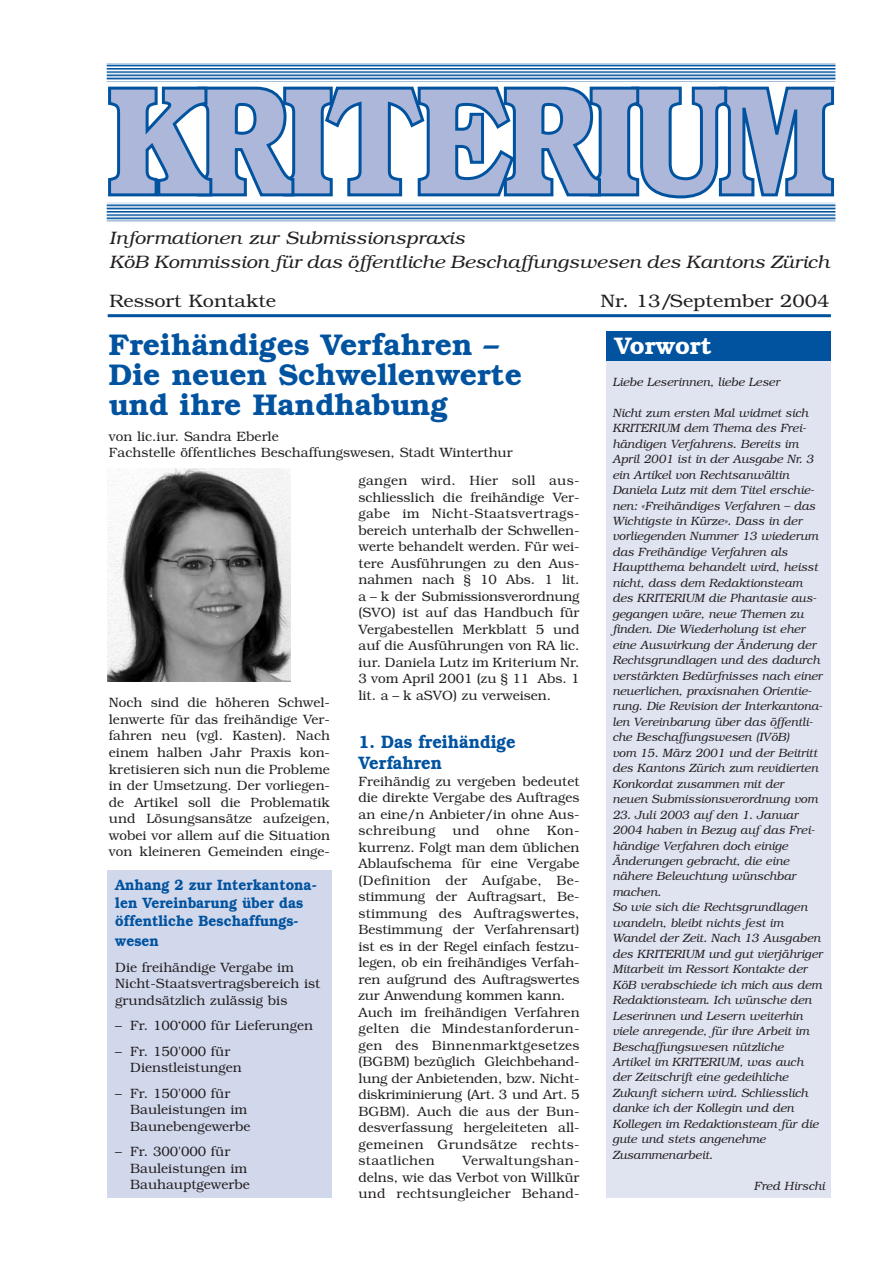
<style>
.page{position:relative;width:893px;height:1262px;background:#fff}
.page>*{position:absolute;margin:0;border:0;box-sizing:border-box;transform-origin:0 0}
.t1{font:600 30px/30px "Bookman";color:#0153a0}
.t2{font:600 24px "Bookman";color:#fff}
.t3{font:italic 300 18px/24px "Bookman";color:#231f20;scale:1.1 1}
.t4{font:300 18px "Bookman";color:#231f20;scale:1.1 1}
.t5{font:600 18px/21.6px "Bookman";color:#0153a0;scale:.92 1}
.t6{font:600 15px/18px "Bookman";color:#0153a0;scale:.92 1}
.t7{font:300 13.5px/16.5px "Bookman";color:#231f20}
.t8{font:italic 300 12px/15.5px "Bookman";color:#231f20}
</style>
<div class="page">
<svg style="left:108px;top:86px;width:727px;height:113px"></svg>
<svg style="left:107px;top:203px;width:728px;height:18px;background:#85acd1"></svg>
<svg style="left:107px;top:63px;width:728px;height:17px;background:#80a8cf"></svg>
<hr style="left:108px;top:314px;width:722px;height:3px;background:#0153a0">
<div style="left:606px;top:352px;width:224px;height:846px;background:#e0e4f1"></div>
<div style="left:606px;top:331px;width:224px;height:30px;background:#0153a0"></div>
<div style="left:107px;top:870px;width:224px;height:328px;background:#d2d8ec"></div>
<img style="left:107px;top:468px;width:183px;height:213px">
<h3 class="t3" style="left:109px;top:227px;width:656px">Informationen zur Submissionspraxis<br>KöB Kommission für das öffentliche Beschaffungswesen des Kantons Zürich</h3>
<h3 class="t4" style="left:109px;top:293px;width:153px">Ressort Kontakte</h3>
<h3 class="t4" style="left:600px;top:293px;width:209px">Nr. 13/September 2004</h3>
<h2 class="t2" style="left:614px;top:336px;width:99px">Vorwort</h2>
<p class="t8" style="left:612px;top:375px;width:169px">Liebe Leserinnen, liebe Leser</p>
<p class="t8" style="left:612px;top:406px;width:212px">Nicht zum ersten Mal widmet sich KRITERIUM dem Thema des Frei&shy;händigen Verfahrens. Bereits im April 2001 ist in der Ausgabe Nr. 3 ein Artikel von Rechtsanwältin Daniela Lutz mit dem Titel erschie&shy;nen: «Freihändiges Verfahren – das Wichtigste in Kürze». Dass in der vorliegenden Nummer 13 wiederum das Freihändige Verfahren als Hauptthema behandelt wird, heisst nicht, dass dem Redaktionsteam des KRITERIUM die Phantasie aus&shy;gegangen wäre, neue Themen zu finden. Die Wiederholung ist eher eine Auswirkung der Änderung der Rechtsgrundlagen und des dadurch verstärkten Bedürfnisses nach einer neuerlichen, praxisnahen Orientie&shy;rung. Die Revision der Interkantona&shy;len Vereinbarung über das öffentli&shy;che Beschaffungswesen (IVöB)<br>vom 15. März 2001 und der Beitritt des Kantons Zürich zum revidierten Konkordat zusammen mit der<br>neuen Submissionsverordnung vom</p>
<p class="t8" style="left:612px;top:808px;width:212px">23. Juli 2003 auf den 1. Januar<br>2004 haben in Bezug auf das Frei&shy;händige Verfahren doch einige<br>Änderungen gebracht, die eine nähere Beleuchtung wünschbar machen.<br>So wie sich die Rechtsgrundlagen wandeln, bleibt nichts fest im<br>Wandel der Zeit. Nach 13 Ausgaben des KRITERIUM und gut vierjähriger<br>Mitarbeit im Ressort Kontakte der<br>KöB verabschiede ich mich aus dem<br>Redaktionsteam. Ich wünsche den<br>Leserinnen und Lesern weiterhin viele anregende, für ihre Arbeit im<br>Beschaffungswesen nützliche<br>Artikel im KRITERIUM, was auch der Zeitschrift eine gedeihliche<br>Zukunft sichern wird. Schliesslich danke ich der Kollegin und den<br>Kollegen im Redaktionsteam für die gute und stets angenehme<br>Zusammenarbeit.</p>
<p class="t8" style="left:754px;top:1178px;width:72px">Fred Hirschi</p>
<h1 class="t1" style="left:109px;top:332px;width:414px">Freihändiges Verfahren –<br>Die neuen Schwellenwerte und ihre Handhabung</h1>
<p class="t7" style="left:109px;top:429px;width:405px">von lic.iur. Sandra Eberle<br>Fachstelle öffentliches Beschaffungswesen, Stadt Winterthur</p>
<p class="t7" style="left:358px;top:473px;width:222px;text-align:justify">gangen wird. Hier soll aus&shy;schliesslich die freihändige Ver&shy;gabe im Nicht-Staatsvertrags&shy;bereich unterhalb der Schwellen&shy;werte behandelt werden. Für wei&shy;tere Ausführungen zu den Aus&shy;nahmen nach § 10 Abs. 1 lit. a – k der Submissionsverordnung (SVO) ist auf das Handbuch für Vergabestellen Merkblatt 5 und auf die Ausführungen von RA lic. iur. Daniela Lutz im Kriterium Nr.<br>3 vom April 2001 (zu § 11 Abs. 1 lit. a – k aSVO) zu verweisen.</p>
<h3 class="t5" style="left:358px;top:732px;width:172px">1. Das freihändige<br>Verfahren</h3>
<p class="t7" style="left:358px;top:774px;width:222px;text-align:justify">Freihändig zu vergeben bedeutet die direkte Vergabe des Auftrages an eine/n Anbieter/in ohne Aus&shy;schreibung</p>
<p class="t7" style="left:109px;top:696px;width:222px;text-align:justify">Noch sind die höheren Schwel&shy;lenwerte für das freihändige Ver&shy;fahren neu (vgl. Kasten). Nach einem halben Jahr Praxis kon&shy;kretisieren sich nun die Probleme in der Umsetzung. Der vorliegen&shy;de Artikel soll die Problematik und Lösungsansätze aufzeigen, wobei vor allem auf die Situation von kleineren Gemeinden einge-</p>
<p class="t7" style="left:452px;top:823px;width:29px">und</p>
<p class="t7" style="left:496px;top:823px;width:35px">ohne</p>
<p class="t7" style="left:358px;top:823px;width:222px;text-indent:188px">Kon&shy;kurrenz. Folgt man dem üblichen<br>Ablaufschema für eine Vergabe (Definition der Aufgabe, Be&shy;stimmung der Auftragsart, Be&shy;stimmung des Auftragswertes,<br>Bestimmung der Verfahrensart) ist es in der Regel einfach festzu&shy;legen, ob ein freihändiges Verfah&shy;ren aufgrund des Auftragswertes zur Anwendung kommen kann.<br>Auch im freihändigen Verfahren gelten die Mindestanforderun&shy;gen des Binnenmarktgesetzes (BGBM) bezüglich Gleichbehand&shy;lung der Anbietenden, bzw. Nicht&shy;diskriminierung (Art. 3 und Art. 5<br>BGBM). Auch die aus der Bun&shy;desverfassung hergeleiteten all&shy;gemeinen Grundsätze rechts&shy;staatlichen</p>
<p class="t6" style="left:115px;top:877px;width:220px">Anhang 2 zur Interkantona&shy;len Vereinbarung über das öffentliche Beschaffungs-</p>
<p class="t6" style="left:115px;top:933px;width:49px">wesen</p>
<p class="t7" style="left:115px;top:960px;width:206px">Die freihändige Vergabe im<br>Nicht-Staatsvertragsbereich ist grundsätzlich zulässig bis</p>
<p class="t7" style="left:115px;top:1018px;width:199px">– Fr. 100‘000 für Lieferungen</p>
<p class="t7" style="left:130px;top:1044px;width:113px;text-indent:-15px">– Fr. 150'000 für<br>Dienstleistungen</p>
<p class="t7" style="left:130px;top:1086px;width:122px;text-indent:-15px">– Fr. 150'000 für<br>Bauleistungen im<br>Baunebengewerbe</p>
<p class="t7" style="left:130px;top:1144px;width:121px;text-indent:-15px">– Fr. 300'000 für<br>Bauleistungen im<br>Bauhauptgewerbe</p>
<p class="t7" style="left:358px;top:1153px;width:222px;text-align:justify;text-indent:104px">Verwaltungshan&shy;delns, wie das Verbot von Willkür und rechtsungleicher Behand-</p>
</div>
